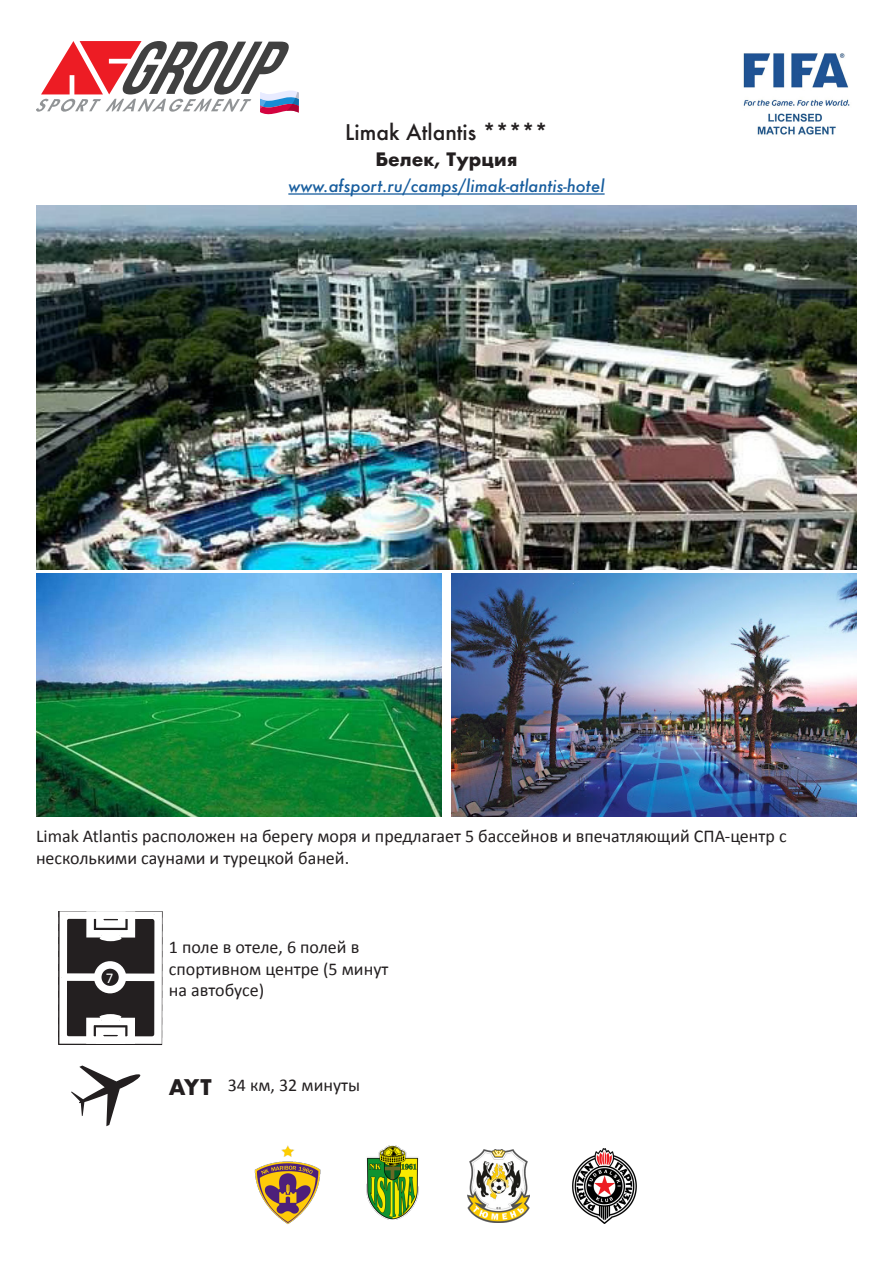
<style>
.page{position:relative;width:893px;height:1263px;background:#fff}
.page>*{position:absolute;margin:0;border:0;box-sizing:border-box;transform-origin:0 0}
.t1{font:500 21px "Futura";color:#231f20}
.t2{font:700 21px "Futura";color:#231f20}
.t3{font:18px/21.6px "Calibri";color:#231f20}
.t4{font:700 18px "Futura";color:#231f20}
.t5{font:italic 500 16.5px "Futura";color:#175d9e}
.t6{font:15px "Calibri";color:#fff}
</style>
<div class="page">
<img style="left:743px;top:53px;width:107px;height:82px">
<svg style="left:36px;top:41px;width:263px;height:74px"></svg>
<hr style="left:288px;top:193px;width:317px;height:2px;background:#175d9e">
<img style="left:36px;top:205px;width:821px;height:365px">
<img style="left:36px;top:574px;width:405px;height:243px">
<img style="left:452px;top:574px;width:405px;height:243px">
<svg style="left:72px;top:1066px;width:69px;height:60px"></svg>
<svg style="left:58px;top:911px;width:105px;height:134px"></svg>
<img style="left:366px;top:1146px;width:53px;height:73px">
<img style="left:467px;top:1149px;width:63px;height:73px">
<img style="left:573px;top:1148px;width:63px;height:75px">
<img style="left:254px;top:1145px;width:67px;height:79px">
<p class="t1" style="left:345px;top:117px;width:204px">Limak Atlantis *****</p>
<p class="t4" style="left:376px;top:146px;width:143px">Белек, Турция</p>
<p class="t5" style="left:288px;top:175px;width:318px">www.afsport.ru/camps/limak-atlantis-hotel</p>
<p class="t3" style="left:36px;top:825px;width:752px">Limak Atlantis расположен на берегу моря и предлагает 5 бассейнов и впечатляющий СПА-центр с несколькими саунами и турецкой баней.</p>
<p class="t6" style="left:106px;top:967px;width:9px">7</p>
<p class="t3" style="left:169px;top:936px;width:221px">1 поле в отеле, 6 полей в спортивном центре (5 минут на автобусе)</p>
<p class="t2" style="left:169px;top:1072px;width:44px">AYT</p>
<p class="t3" style="left:228px;top:1074px;width:134px">34 км, 32 минуты</p>
</div>
